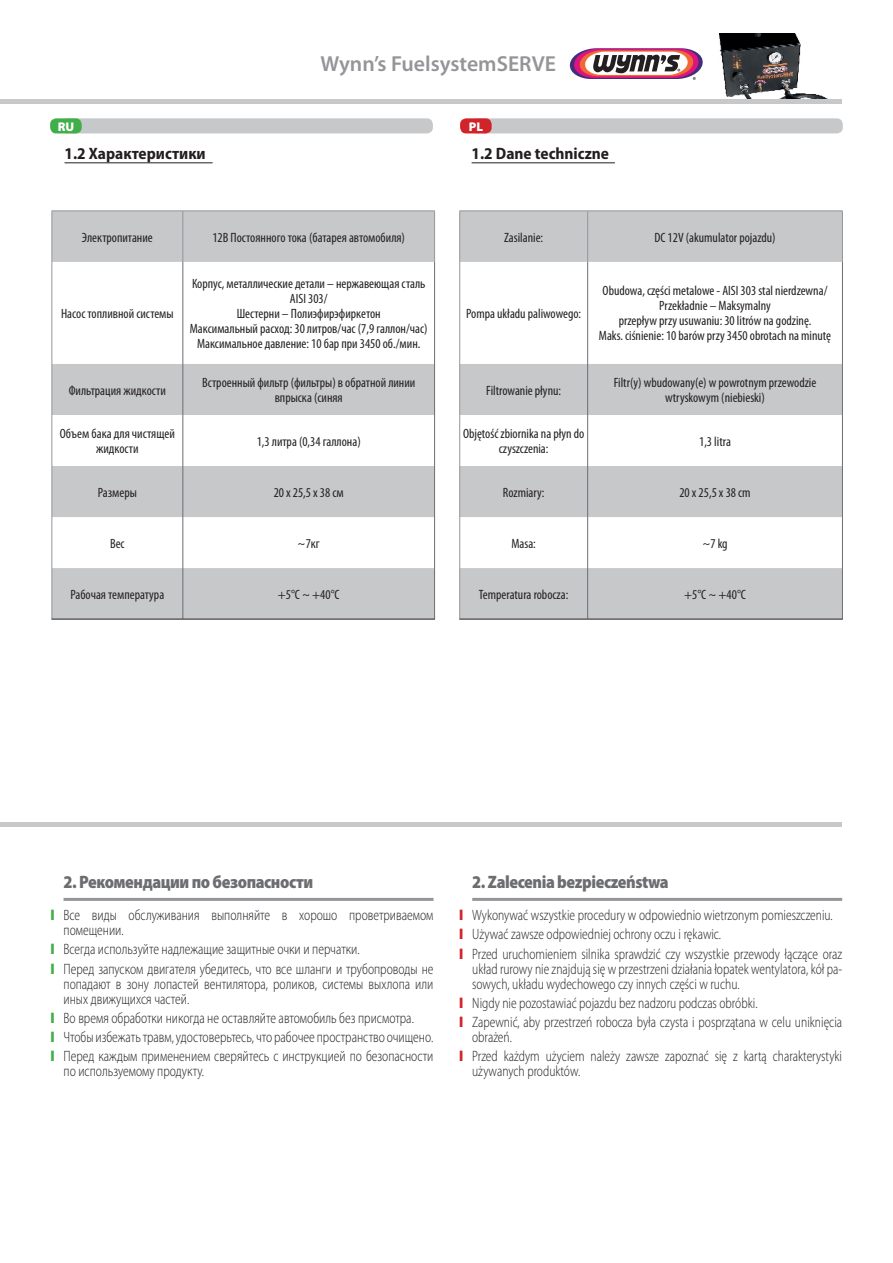
<style>
.page{position:relative;width:893px;height:1263px;background:#fff}
.page>*{position:absolute;margin:0;border:0;box-sizing:border-box;transform-origin:0 0}
.t1{font:600 21.75px "Myriad Pro";color:#939598}
.t2{font:900 semi-condensed 18px "Myriad Pro";letter-spacing:-.025em;color:#6c6d70;scale:.95 1}
.t3{font:700 semi-condensed 16.5px "Myriad Pro";color:#231f20}
.t4{font:300 semi-condensed 15px/19.2px "Myriad Pro";color:#231f20;scale:.85 1}
.t5{font:300 semi-condensed 15px/19.2px "Myriad Pro";color:#231f20;scale:.86 1}
.t6{font:condensed 13.5px/15px "Myriad Pro";color:#231f20;text-align:center}
.t7{font:900 12.6px "Myriad Pro";color:#fff}
.s1{color:#40ae49}
.s2{color:#d1232a}
</style>
<div class="page">
<hr style="left:0;top:99px;width:842px;height:4px;background:#c7c8ca">
<img style="left:719px;top:33px;width:109px;height:66px">
<svg style="left:569px;top:48px;width:134px;height:32px"></svg>
<div style="left:61px;top:118px;width:372px;height:15px;background:#c7c8ca;border-radius:6px"></div>
<div style="left:50px;top:118px;width:32px;height:15px;background:#40ae49;border-radius:6px"></div>
<div style="left:471px;top:118px;width:372px;height:15px;background:#c7c8ca;border-radius:6px"></div>
<div style="left:460px;top:118px;width:32px;height:15px;background:#d1232a;border-radius:6px"></div>
<div style="left:0;top:822px;width:842px;height:5px;background:#c7c8ca"></div>
<hr style="left:64px;top:898px;width:369px;height:3px;background:#939598">
<hr style="left:472px;top:898px;width:370px;height:3px;background:#939598">
<svg style="left:52px;top:211px;width:382px;height:408px;fill:#cccdce"></svg>
<hr style="left:182px;top:262px;width:1px;height:102px;background:#6c6d70">
<hr style="left:182px;top:364px;width:1px;height:51px;background:#6c6d70">
<hr style="left:182px;top:415px;width:1px;height:51px;background:#6c6d70">
<hr style="left:182px;top:466px;width:1px;height:51px;background:#6c6d70">
<hr style="left:182px;top:517px;width:1px;height:51px;background:#6c6d70">
<hr style="left:182px;top:568px;width:1px;height:51px;background:#6c6d70">
<hr style="left:51px;top:210px;width:132px;height:1px;background:#939598">
<hr style="left:183px;top:210px;width:252px;height:1px;background:#939598">
<hr style="left:51px;top:262px;width:1px;height:102px;background:#939598">
<hr style="left:51px;top:364px;width:1px;height:51px;background:#939598">
<hr style="left:51px;top:415px;width:1px;height:51px;background:#939598">
<hr style="left:51px;top:466px;width:1px;height:51px;background:#939598">
<hr style="left:51px;top:517px;width:1px;height:51px;background:#939598">
<hr style="left:51px;top:568px;width:1px;height:51px;background:#939598">
<hr style="left:434px;top:262px;width:1px;height:102px;background:#6c6d70">
<hr style="left:434px;top:364px;width:1px;height:51px;background:#6c6d70">
<hr style="left:434px;top:415px;width:1px;height:51px;background:#6c6d70">
<hr style="left:434px;top:466px;width:1px;height:51px;background:#6c6d70">
<hr style="left:434px;top:517px;width:1px;height:51px;background:#6c6d70">
<hr style="left:434px;top:568px;width:1px;height:51px;background:#6c6d70">
<hr style="left:51px;top:211px;width:1px;height:51px;background:#939598">
<hr style="left:182px;top:211px;width:1px;height:51px;background:#939598">
<hr style="left:434px;top:211px;width:1px;height:51px;background:#939598">
<hr style="left:51px;top:619px;width:132px;height:1px;background:#231f20">
<hr style="left:183px;top:619px;width:252px;height:1px;background:#231f20">
<hr style="left:65px;top:162px;width:148px;height:1px;background:#231f20">
<svg style="left:460px;top:211px;width:382px;height:408px;fill:#cccdce"></svg>
<hr style="left:587px;top:262px;width:1px;height:102px;background:#6c6d70">
<hr style="left:587px;top:364px;width:1px;height:51px;background:#6c6d70">
<hr style="left:587px;top:415px;width:1px;height:51px;background:#6c6d70">
<hr style="left:587px;top:466px;width:1px;height:51px;background:#6c6d70">
<hr style="left:587px;top:517px;width:1px;height:51px;background:#6c6d70">
<hr style="left:587px;top:568px;width:1px;height:51px;background:#6c6d70">
<hr style="left:459px;top:210px;width:129px;height:1px;background:#939598">
<hr style="left:588px;top:210px;width:255px;height:1px;background:#939598">
<hr style="left:459px;top:262px;width:1px;height:102px;background:#939598">
<hr style="left:459px;top:364px;width:1px;height:51px;background:#939598">
<hr style="left:459px;top:415px;width:1px;height:51px;background:#939598">
<hr style="left:459px;top:466px;width:1px;height:51px;background:#939598">
<hr style="left:459px;top:517px;width:1px;height:51px;background:#939598">
<hr style="left:459px;top:568px;width:1px;height:51px;background:#939598">
<hr style="left:842px;top:262px;width:1px;height:102px;background:#6c6d70">
<hr style="left:842px;top:364px;width:1px;height:51px;background:#6c6d70">
<hr style="left:842px;top:415px;width:1px;height:51px;background:#6c6d70">
<hr style="left:842px;top:466px;width:1px;height:51px;background:#6c6d70">
<hr style="left:842px;top:517px;width:1px;height:51px;background:#6c6d70">
<hr style="left:842px;top:568px;width:1px;height:51px;background:#6c6d70">
<hr style="left:459px;top:211px;width:1px;height:51px;background:#939598">
<hr style="left:587px;top:211px;width:1px;height:51px;background:#939598">
<hr style="left:842px;top:211px;width:1px;height:51px;background:#939598">
<hr style="left:459px;top:619px;width:129px;height:1px;background:#231f20">
<hr style="left:588px;top:619px;width:255px;height:1px;background:#231f20">
<hr style="left:472px;top:162px;width:143px;height:1px;background:#231f20">
<h1 class="t1" style="left:320px;top:50px;width:237px">Wynn’s FuelsystemSERVE</h1>
<p class="t7" style="left:58px;top:118px;width:18px">RU</p>
<p class="t7" style="left:469px;top:118px;width:16px">PL</p>
<p class="t3" style="left:65px;top:143px;width:143px">1.2 Характеристики</p>
<p class="t6" style="left:82px;top:229px;width:72px">Электропитание</p>
<p class="t6" style="left:212px;top:229px;width:194px">12В Постоянного тока (батарея автомобиля)</p>
<p class="t6" style="left:61px;top:306px;width:114px">Насос топливной системы</p>
<p class="t6" style="left:190px;top:276px;width:239px">Корпус, металлические детали – нержавеющая сталь AISI 303/<br>Шестерни – Полиэфирэфиркетон<br>Максимальный расход: 30 литров/час (7,9 галлон/час)<br>Максимальное давление: 10 бар при 3450 об./мин.</p>
<p class="t6" style="left:69px;top:382px;width:99px">Фильтрация жидкости</p>
<p class="t6" style="left:202px;top:375px;width:215px">Встроенный фильтр (фильтры) в обратной линии впрыска (синяя</p>
<p class="t6" style="left:60px;top:426px;width:117px">Объем бака для чистящей жидкости</p>
<p class="t6" style="left:257px;top:433px;width:106px">1,3 литра (0,34 галлона)</p>
<p class="t6" style="left:98px;top:484px;width:41px">Размеры</p>
<p class="t6" style="left:274px;top:484px;width:72px">20 x 25,5 x 38 см</p>
<p class="t6" style="left:110px;top:535px;width:16px">Вес</p>
<p class="t6" style="left:298px;top:535px;width:24px">~7кг</p>
<p class="t6" style="left:70px;top:586px;width:95px">Рабочая температура</p>
<p class="t6" style="left:278px;top:586px;width:63px">+5°C ~ +40°C</p>
<p class="t3" style="left:472px;top:143px;width:139px">1.2 Dane techniczne</p>
<p class="t6" style="left:504px;top:229px;width:41px">Zasilanie:</p>
<p class="t6" style="left:654px;top:229px;width:123px">DC 12V (akumulator pojazdu)</p>
<p class="t6" style="left:466px;top:306px;width:117px">Pompa układu paliwowego:</p>
<p class="t6" style="left:599px;top:283px;width:234px">Obudowa, części metalowe - AISI 303 stal nierdzewna/ Przekładnie – Maksymalny<br>przepływ przy usuwaniu: 30 litrów na godzinę.<br>Maks. ciśnienie: 10 barów przy 3450 obrotach na minutę</p>
<p class="t6" style="left:486px;top:382px;width:76px">Filtrowanie płynu:</p>
<p class="t6" style="left:614px;top:375px;width:204px">Filtr(y) wbudowany(e) w powrotnym przewodzie wtryskowym (niebieski)</p>
<p class="t6" style="left:463px;top:426px;width:123px">Objętość zbiornika na płyn do czyszczenia:</p>
<p class="t6" style="left:699px;top:433px;width:33px">1,3 litra</p>
<p class="t6" style="left:503px;top:484px;width:43px">Rozmiary:</p>
<p class="t6" style="left:679px;top:484px;width:73px">20 x 25,5 x 38 cm</p>
<p class="t6" style="left:511px;top:535px;width:26px">Masa:</p>
<p class="t6" style="left:702px;top:535px;width:27px">~7 kg</p>
<p class="t6" style="left:479px;top:586px;width:91px">Temperatura robocza:</p>
<p class="t6" style="left:684px;top:586px;width:63px">+5°C ~ +40°C</p>
<h2 class="t2" style="left:64px;top:870px;width:264px">2. Рекомендации по безопасности</h2>
<p class="t5" style="left:64px;top:907px;width:432px;line-height:15px;text-indent:-13px"><span class="s1">❙</span> Все виды обслуживания выполняйте в хорошо проветриваемом помещении.</p>
<p class="t5" style="left:51px;top:940px;width:446px"><span class="s1">❙</span> Всегда используйте надлежащие защитные очки и перчатки.<br><span class="s1">❙</span> Перед запуском двигателя убедитесь, что все шланги и трубопроводы не</p>
<p class="t5" style="left:64px;top:976px;width:432px;line-height:15px">попадают в зону лопастей вентилятора, роликов, системы выхлопа или иных движущихся частей.</p>
<p class="t5" style="left:51px;top:1008px;width:446px"><span class="s1">❙</span> Во время обработки никогда не оставляйте автомобиль без присмотра.<br><span class="s1">❙</span> Чтобы избежать травм, удостоверьтесь, что рабочее пространство очищено. <span class="s1">❙</span> Перед каждым применением сверяйтесь с инструкцией по безопасности</p>
<p class="t5" style="left:64px;top:1062px;width:165px">по используемому продукту.</p>
<h2 class="t2" style="left:472px;top:870px;width:208px">2. Zalecenia bezpieczeństwa</h2>
<p class="t4" style="left:459px;top:905px;width:452px"><span class="s2">❙</span> Wykonywać wszystkie procedury w odpowiednio wietrzonym pomieszczeniu.<br><span class="s2">❙</span> Używać zawsze odpowiedniej ochrony oczu i rękawic.<br><span class="s2">❙</span> Przed uruchomieniem silnika sprawdzić czy wszystkie przewody łączące oraz</p>
<p class="t4" style="left:472px;top:961px;width:437px;line-height:15px">układ rurowy nie znajdują się w przestrzeni działania łopatek wentylatora, kół pa&shy;sowych, układu wydechowego czy innych części w ruchu.</p>
<p class="t4" style="left:459px;top:993px;width:452px"><span class="s2">❙</span> Nigdy nie pozostawiać pojazdu bez nadzoru podczas obróbki.<br><span class="s2">❙</span> Zapewnić, aby przestrzeń robocza była czysta i posprzątana w celu uniknięcia</p>
<p class="t4" style="left:459px;top:1027px;width:452px;text-indent:13px">obrażeń.<br><span class="s2">❙</span> Przed każdym użyciem należy zawsze zapoznać się z kartą charakterystyki</p>
<p class="t4" style="left:472px;top:1062px;width:129px">używanych produktów.</p>
</div>
